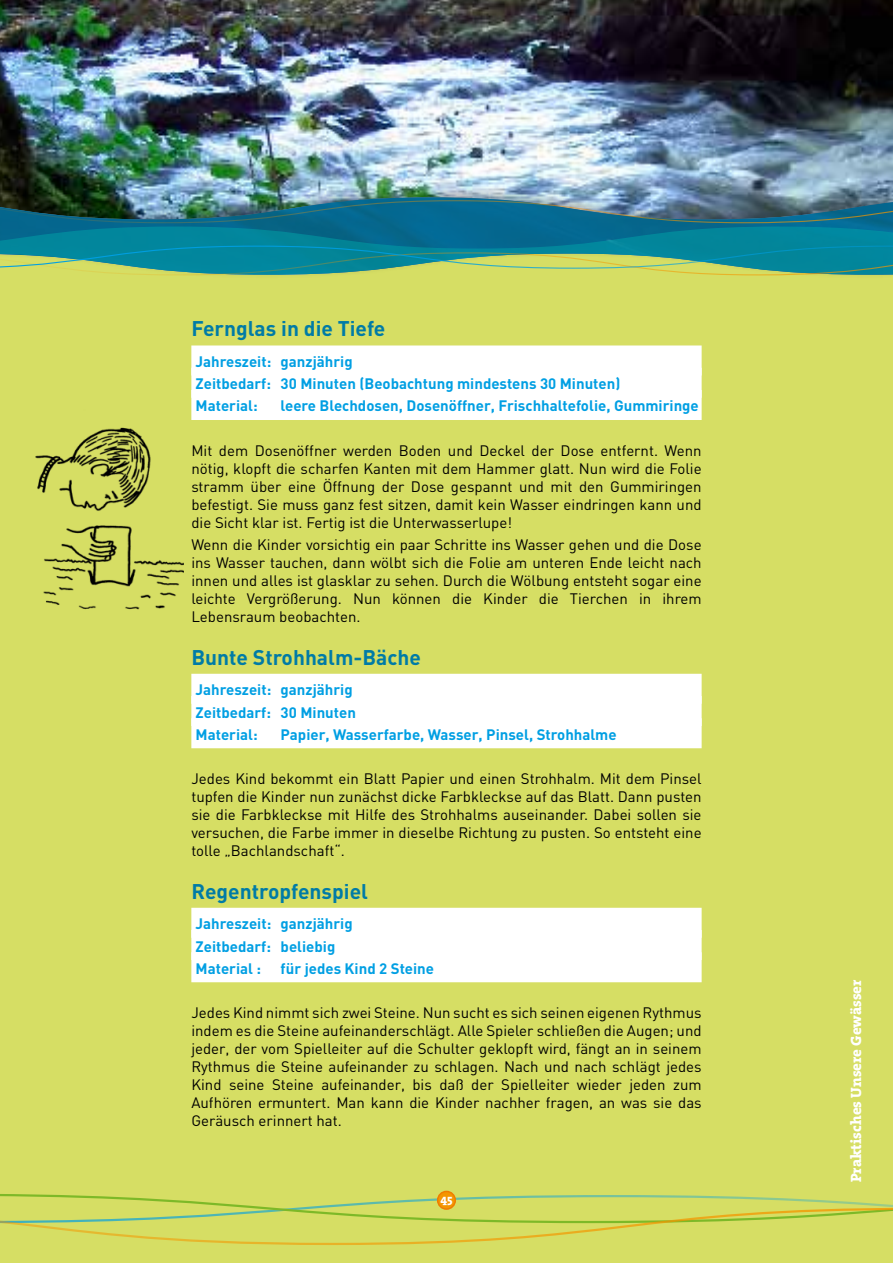
<style>
.page{position:relative;width:893px;height:1263px;background:#fff}
.page>*{position:absolute;margin:0;border:0;box-sizing:border-box;transform-origin:0 0}
.t1{font:700 21px "DIN";color:#007ba6}
.t2{font:15px/18px "DIN";color:#000;text-align:justify}
.t3{font:700 15px/22.2px "DIN";color:#009fe3}
.t4{font:800 15px "The Serif";color:#fff}
.t5{font:800 12px "The Serif";color:#fff}
</style>
<div class="page">
<div style="left:0;top:221px;width:893px;height:1042px;background:#d6de64"></div>
<img style="left:0;top:0;width:893px;height:184px">
<div style="left:0;top:184px;width:893px;height:95px;background:#000;opacity:.4"></div>
<img style="left:0;top:197px;width:893px;height:3px">
<div style="left:191px;top:345px;width:511px;height:30px;background:#fff"></div>
<div style="left:191px;top:368px;width:511px;height:30px;background:#fff"></div>
<div style="left:191px;top:390px;width:511px;height:30px;background:#fff"></div>
<div style="left:191px;top:674px;width:511px;height:30px;background:#fff"></div>
<div style="left:191px;top:696px;width:511px;height:30px;background:#fff"></div>
<div style="left:191px;top:718px;width:511px;height:30px;background:#fff"></div>
<div style="left:191px;top:908px;width:511px;height:30px;background:#fff"></div>
<div style="left:191px;top:930px;width:511px;height:30px;background:#fff"></div>
<div style="left:191px;top:952px;width:511px;height:30px;background:#fff"></div>
<img style="left:35px;top:427px;width:148px;height:183px">
<svg style="left:0;top:1192px;width:893px;height:53px"></svg>
<div style="left:438px;top:1191px;width:17px;height:18px;background:#f49600;border-radius:50%"></div>
<div style="left:437px;top:1191px;width:19px;height:19px;border:2px solid #ef7d00;border-radius:50%"></div>
<img style="left:0;top:200px;width:893px;height:76px">
<h1 class="t1" style="left:191px;top:315px;width:196px">Fernglas in die Tiefe</h1>
<p class="t3" style="left:196px;top:350px;width:426px">Jahreszeit: ganzjährig<br>Zeitbedarf: 30 Minuten (Beobachtung mindestens 30 Minuten)<br>Material:</p>
<p class="t3" style="left:281px;top:394px;width:420px">leere Blechdosen, Dosenöffner, Frischhaltefolie, Gummiringe</p>
<p class="t2" style="left:191px;top:441px;width:512px">Mit dem Dosenöffner werden Boden und Deckel der Dose entfernt. Wenn nötig, klopft die scharfen Kanten mit dem Hammer glatt. Nun wird die Folie stramm über eine Öffnung der Dose gespannt und mit den Gummiringen befestigt. Sie muss ganz fest sitzen, damit kein Wasser eindringen kann und die Sicht klar ist. Fertig ist die Unterwasserlupe!</p>
<p class="t2" style="left:191px;top:535px;width:512px">Wenn die Kinder vorsichtig ein paar Schritte ins Wasser gehen und die Dose ins Wasser tauchen, dann wölbt sich die Folie am unteren Ende leicht nach innen und alles ist glasklar zu sehen. Durch die Wölbung entsteht sogar eine leichte Vergrößerung. Nun können die Kinder die Tierchen in ihrem Lebensraum beobachten.</p>
<h1 class="t1" style="left:191px;top:643px;width:231px">Bunte Strohhalm-Bäche</h1>
<p class="t3" style="left:196px;top:678px;width:162px">Jahreszeit: ganzjährig<br>Zeitbedarf: 30 Minuten<br>Material:</p>
<p class="t3" style="left:281px;top:722px;width:337px">Papier, Wasserfarbe, Wasser, Pinsel, Strohhalme</p>
<p class="t2" style="left:191px;top:769px;width:512px">Jedes Kind bekommt ein Blatt Papier und einen Strohhalm. Mit dem Pinsel tupfen die Kinder nun zunächst dicke Farbkleckse auf das Blatt. Dann pusten sie die Farbkleckse mit Hilfe des Strohhalms auseinander. Dabei sollen sie versuchen, die Farbe immer in dieselbe Richtung zu pusten. So entsteht eine tolle „Bachlandschaft“.</p>
<h1 class="t1" style="left:191px;top:877px;width:178px">Regentropfenspiel</h1>
<p class="t3" style="left:196px;top:912px;width:159px">Jahreszeit: ganzjährig<br>Zeitbedarf: beliebig<br>Material :</p>
<p class="t3" style="left:281px;top:956px;width:155px">für jedes Kind 2 Steine</p>
<p class="t2" style="left:191px;top:1003px;width:512px">Jedes Kind nimmt sich zwei Steine. Nun sucht es sich seinen eigenen Rythmus indem es die Steine aufeinanderschlägt. Alle Spieler schließen die Augen; und jeder, der vom Spielleiter auf die Schulter geklopft wird, fängt an in seinem Rythmus die Steine aufeinander zu schlagen. Nach und nach schlägt jedes Kind seine Steine aufeinander, bis daß der Spielleiter wieder jeden zum Aufhören ermuntert. Man kann die Kinder nachher fragen, an was sie das Geräusch erinnert hat.</p>
<p class="t5" style="left:440px;top:1188px;width:14px">45</p>
<p class="t4" style="left:843px;top:1182px;width:204px;rotate:-90deg">Praktisches Unsere Gewässer</p>
</div>
